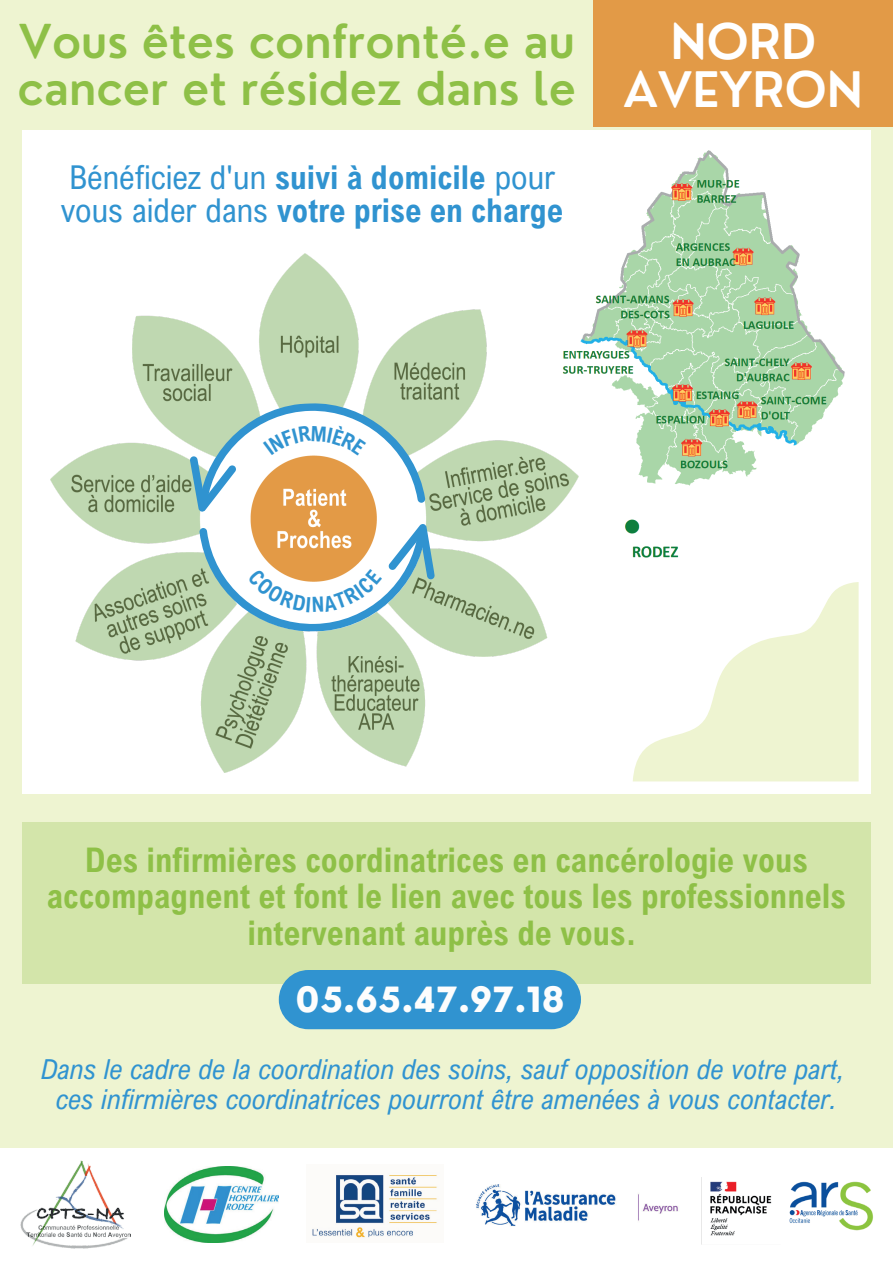
<style>
.page{position:relative;width:893px;height:1263px;background:#fff}
.page>*{position:absolute;margin:0;border:0;box-sizing:border-box;transform-origin:0 0}
.t1{font:600 47.7px/48.4px "Nourd";color:#fff;text-align:center}
.t2{font:600 45.6px/47px "Nourd";color:#8ec047}
.t3{font:700 33.9px/36.6px "Arial Nova Cond";color:#8ec047;text-align:center}
.t4{font:800 33.9px "Nourd";color:#fdfdfd}
.t5{font:700 32.85px/32.5px "Arial Nova Cond";color:#3093d0}
.t6{font:italic 27.6px/30.2px "Arial Nova Cond";color:#3093d0;text-align:center}
.s1{font-weight:400}
</style>
<div class="page">
<div style="left:0;top:0;width:893px;height:1262px;background:#eef4d1"></div>
<div style="left:22px;top:822px;width:848px;height:161px;background:#d3e5aa"></div>
<div style="left:22px;top:130px;width:848px;height:664px;background:#fff"></div>
<img style="left:578px;top:150px;width:267px;height:408px">
<div style="left:594px;top:0;width:299px;height:127px;background:#e29a47"></div>
<div style="left:0;top:1148px;width:893px;height:114px;background:#fff"></div>
<img style="left:21px;top:1161px;width:109px;height:88px">
<img style="left:165px;top:1166px;width:113px;height:77px">
<img style="left:312px;top:1175px;width:125px;height:63px">
<img style="left:476px;top:1184px;width:202px;height:42px">
<img style="left:701px;top:1177px;width:172px;height:68px">
<svg style="left:633px;top:582px;width:226px;height:199px"></svg>
<img style="left:51px;top:253px;width:527px;height:519px">
<div style="left:279px;top:970px;width:302px;height:59px;background:#3093d0;border-radius:30px"></div>
<svg style="left:190px;top:402px;width:235px;height:110px"></svg>
<svg style="left:199px;top:524px;width:236px;height:109px"></svg>
<h2 class="t2" style="left:18px;top:18px;width:560px">Vous êtes confronté.e au cancer et résidez dans le</h2>
<h1 class="t1" style="left:623px;top:17px;width:241px">NORD<br>AVEYRON</h1>
<p class="t5" style="left:61px;top:161px;width:504px"><span class="s1">Bénéficiez d'un</span> suivi à domicile <span class="s1">pour vous aider dans</span> votre prise en charge</p>
<p class="t3" style="left:47px;top:841px;width:800px">Des infirmières coordinatrices en cancérologie vous accompagnent et font le lien avec tous les professionnels intervenant auprès de vous.</p>
<p class="t4" style="left:295px;top:980px;width:271px">05.65.47.97.18</p>
<p class="t6" style="left:41px;top:1054px;width:805px">Dans le cadre de la coordination des soins, sauf opposition de votre part, ces infirmières coordinatrices pourront être amenées à vous contacter.</p>
</div>
